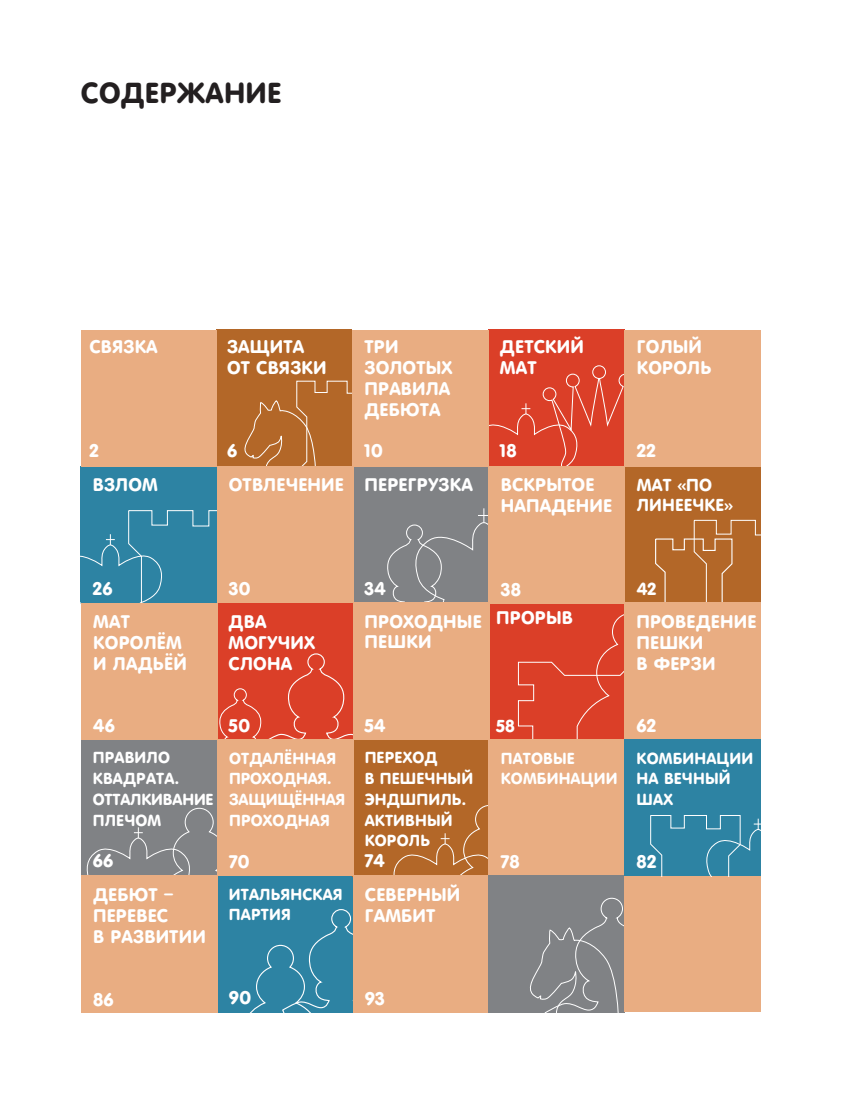
<style>
.page{position:relative;width:842px;height:1106px;background:#fff}
.page>*{position:absolute;margin:0;border:0;box-sizing:border-box;transform-origin:0 0}
.t1{font:28.5px "Sans Rounded";letter-spacing:.01em;color:#231f20}
.t2{font:18px/20.9px "Sans Rounded";letter-spacing:.01em;color:#fff}
.t3{font:17.1px/20.9px "Sans Rounded";letter-spacing:.01em;color:#fff}
.t4{font:15.75px/20.9px "Sans Rounded";letter-spacing:.01em;color:#fff}
</style>
<div class="page">
<div style="left:216px;top:875px;width:138px;height:137px;background:#2d83a3"></div>
<svg style="left:250px;top:909px;width:103px;height:103px"></svg>
<div style="left:352px;top:739px;width:138px;height:137px;background:#b36728"></div>
<svg style="left:393px;top:805px;width:95px;height:70px"></svg>
<div style="left:81px;top:738px;width:137px;height:137px;background:#808285"></div>
<svg style="left:86px;top:807px;width:131px;height:68px"></svg>
<div style="left:488px;top:602px;width:137px;height:137px;background:#db3f28"></div>
<svg style="left:517px;top:614px;width:107px;height:125px"></svg>
<div style="left:217px;top:602px;width:137px;height:137px;background:#db3f28"></div>
<svg style="left:219px;top:654px;width:133px;height:85px"></svg>
<div style="left:624px;top:466px;width:137px;height:136px;background:#b36728"></div>
<svg style="left:655px;top:519px;width:106px;height:83px"></svg>
<div style="left:353px;top:466px;width:136px;height:136px;background:#808285"></div>
<svg style="left:387px;top:508px;width:101px;height:94px"></svg>
<div style="left:81px;top:466px;width:137px;height:137px;background:#2d83a3"></div>
<svg style="left:81px;top:510px;width:136px;height:92px"></svg>
<div style="left:488px;top:329px;width:137px;height:137px;background:#db3f28"></div>
<svg style="left:489px;top:365px;width:135px;height:101px"></svg>
<div style="left:216px;top:329px;width:136px;height:137px;background:#b36728"></div>
<svg style="left:244px;top:380px;width:108px;height:86px"></svg>
<div style="left:81px;top:329px;width:136px;height:137px;background:#e9ad82"></div>
<div style="left:352px;top:329px;width:137px;height:137px;background:#e9ad82"></div>
<div style="left:624px;top:329px;width:137px;height:137px;background:#e9ad82"></div>
<div style="left:217px;top:466px;width:136px;height:137px;background:#e9ad82"></div>
<div style="left:488px;top:466px;width:137px;height:137px;background:#e9ad82"></div>
<div style="left:81px;top:602px;width:137px;height:137px;background:#e9ad82"></div>
<div style="left:352px;top:602px;width:137px;height:137px;background:#e9ad82"></div>
<div style="left:624px;top:602px;width:137px;height:137px;background:#e9ad82"></div>
<div style="left:217px;top:739px;width:137px;height:137px;background:#e9ad82"></div>
<div style="left:488px;top:739px;width:137px;height:137px;background:#e9ad82"></div>
<div style="left:81px;top:875px;width:137px;height:137px;background:#e9ad82"></div>
<div style="left:353px;top:875px;width:137px;height:137px;background:#e9ad82"></div>
<div style="left:488px;top:875px;width:137px;height:137px;background:#808285"></div>
<svg style="left:530px;top:897px;width:94px;height:115px"></svg>
<div style="left:624px;top:875px;width:137px;height:137px;background:#e9ad82"></div>
<div style="left:624px;top:739px;width:137px;height:137px;background:#2d83a3"></div>
<svg style="left:650px;top:815px;width:111px;height:61px"></svg>
<h1 class="t1" style="left:81px;top:81px;width:202px">СОДЕРЖАНИЕ</h1>
<p class="t2" style="left:89px;top:338px;width:70px">СВЯЗКА</p>
<p class="t2" style="left:89px;top:442px;width:11px">2</p>
<p class="t2" style="left:227px;top:338px;width:101px">ЗАЩИТА<br>ОТ СВЯЗКИ</p>
<p class="t2" style="left:227px;top:442px;width:12px">6</p>
<p class="t2" style="left:364px;top:338px;width:90px">ТРИ<br>ЗОЛОТЫХ<br>ПРАВИЛА<br>ДЕБЮТА</p>
<p class="t2" style="left:364px;top:442px;width:20px">10</p>
<p class="t2" style="left:500px;top:338px;width:85px">ДЕТСКИЙ<br>МАТ</p>
<p class="t2" style="left:500px;top:442px;width:18px">18</p>
<p class="t2" style="left:637px;top:338px;width:76px">ГОЛЫЙ<br>КОРОЛЬ</p>
<p class="t2" style="left:637px;top:442px;width:21px">22</p>
<p class="t2" style="left:93px;top:476px;width:66px">ВЗЛОМ</p>
<p class="t2" style="left:229px;top:476px;width:117px">ОТВЛЕЧЕНИЕ</p>
<p class="t2" style="left:364px;top:476px;width:110px">ПЕРЕГРУЗКА</p>
<p class="t2" style="left:501px;top:476px;width:113px">ВСКРЫТОЕ<br>НАПАДЕНИЕ</p>
<p class="t3" style="left:637px;top:475px;width:98px">МАТ «ПО<br>ЛИНЕЕЧКЕ»</p>
<p class="t2" style="left:93px;top:580px;width:21px">26</p>
<p class="t2" style="left:229px;top:580px;width:23px">30</p>
<p class="t2" style="left:364px;top:580px;width:23px">34</p>
<p class="t2" style="left:501px;top:580px;width:22px">38</p>
<p class="t3" style="left:637px;top:580px;width:21px">42</p>
<p class="t2" style="left:93px;top:612px;width:95px">МАТ<br>КОРОЛЁМ<br>И ЛАДЬЁЙ</p>
<p class="t2" style="left:229px;top:612px;width:88px">ДВА<br>МОГУЧИХ<br>СЛОНА</p>
<p class="t2" style="left:364px;top:612px;width:119px">ПРОХОДНЫЕ<br>ПЕШКИ</p>
<p class="t2" style="left:496px;top:608px;width:78px">ПРОРЫВ</p>
<p class="t2" style="left:636px;top:612px;width:121px">ПРОВЕДЕНИЕ<br>ПЕШКИ<br>В ФЕРЗИ</p>
<p class="t2" style="left:93px;top:717px;width:23px">46</p>
<p class="t2" style="left:229px;top:717px;width:23px">50</p>
<p class="t2" style="left:364px;top:716px;width:23px">54</p>
<p class="t3" style="left:496px;top:717px;width:20px">58</p>
<p class="t2" style="left:636px;top:717px;width:21px">62</p>
<p class="t4" style="left:93px;top:748px;width:122px">ПРАВИЛО<br>КВАДРАТА.<br>ОТТАЛКИВАНИЕ<br>ПЛЕЧОМ</p>
<p class="t2" style="left:93px;top:852px;width:22px">66</p>
<p class="t4" style="left:229px;top:749px;width:118px">ОТДАЛЁННАЯ<br>ПРОХОДНАЯ.<br>ЗАЩИЩЁННАЯ<br>ПРОХОДНАЯ</p>
<p class="t2" style="left:229px;top:852px;width:22px">70</p>
<p class="t4" style="left:365px;top:748px;width:110px">ПЕРЕХОД<br>В ПЕШЕЧНЫЙ<br>ЭНДШПИЛЬ.<br>АКТИВНЫЙ<br>КОРОЛЬ</p>
<p class="t2" style="left:365px;top:852px;width:22px">74</p>
<p class="t4" style="left:501px;top:749px;width:118px">ПАТОВЫЕ<br>КОМБИНАЦИИ</p>
<p class="t2" style="left:501px;top:852px;width:21px">78</p>
<p class="t4" style="left:637px;top:749px;width:118px">КОМБИНАЦИИ<br>НА ВЕЧНЫЙ<br>ШАХ</p>
<p class="t2" style="left:637px;top:852px;width:21px">82</p>
<p class="t2" style="left:93px;top:886px;width:114px">ДЕБЮТ<br>ПЕРЕВЕС<br>В РАЗВИТИИ</p>
<p class="t4" style="left:229px;top:884px;width:115px">ИТАЛЬЯНСКАЯ<br>ПАРТИЯ</p>
<p class="t2" style="left:365px;top:885px;width:97px">СЕВЕРНЫЙ<br>ГАМБИТ</p>
<p class="t2" style="left:93px;top:990px;width:22px">86</p>
<p class="t2" style="left:229px;top:988px;width:24px">90</p>
<p class="t2" style="left:365px;top:990px;width:22px">93</p>
</div>
